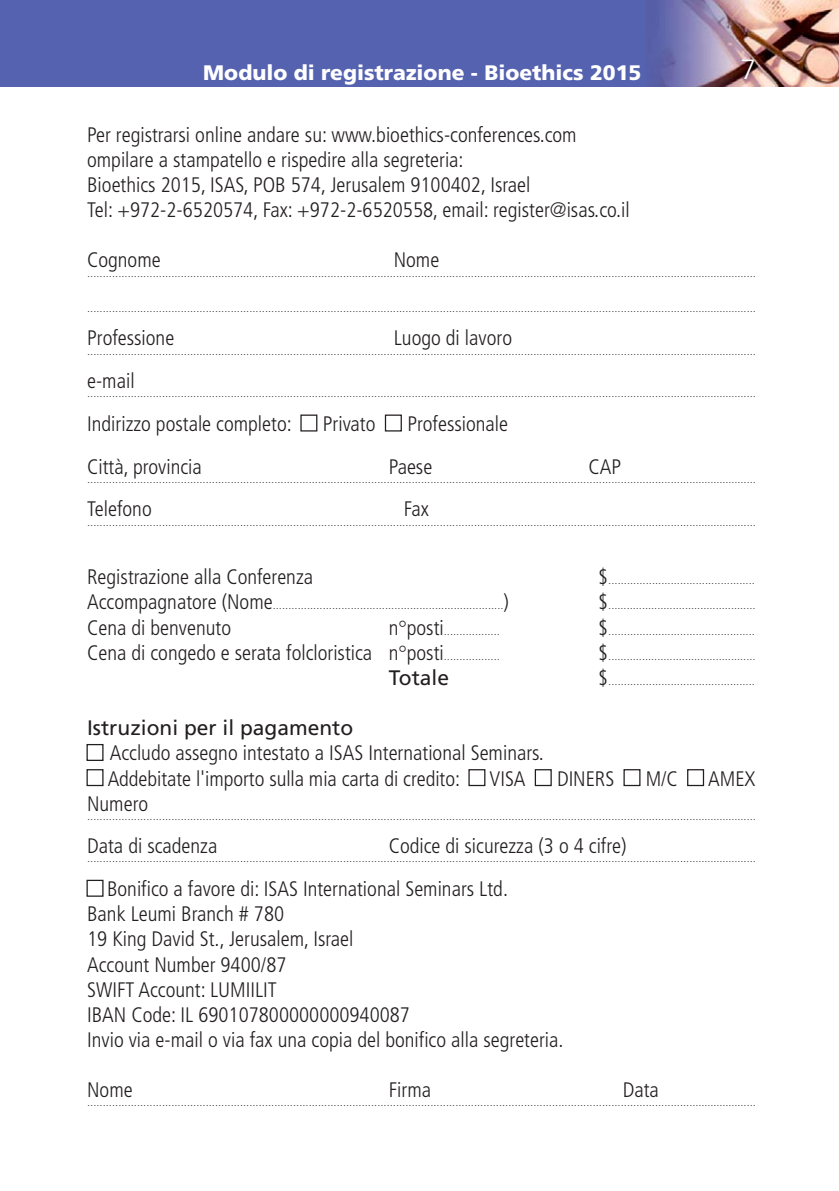
<style>
.page{position:relative;width:839px;height:1191px;background:#fff}
.page>*{position:absolute;margin:0;border:0;box-sizing:border-box;transform-origin:0 0}
.t1{font:300 28px "Frutiger";color:#fff}
.t2{font:300 condensed 21px/25.2px "Frutiger";color:#231f20}
.t3{font:900 21px "Frutiger";color:#fff}
.t4{font:21px "Frutiger";color:#231f20}
.t5{font:300 12px "Stempel Schneidler";color:#231f20}
.s1{font-family:"Frutiger";font-stretch:condensed;font-size:21px}
.s2{font-family:"Stempel Schneidler";font-stretch:normal;font-size:12px}
</style>
<div class="page">
<img style="left:0;top:0;width:839px;height:86px">
<div style="left:300px;top:414px;width:17px;height:17px;border:1px solid #231f20"></div>
<div style="left:385px;top:414px;width:17px;height:17px;border:1px solid #231f20"></div>
<div style="left:87px;top:744px;width:17px;height:17px;border:1px solid #231f20"></div>
<div style="left:87px;top:769px;width:17px;height:17px;border:1px solid #231f20"></div>
<div style="left:468px;top:769px;width:17px;height:17px;border:1px solid #231f20"></div>
<div style="left:535px;top:769px;width:17px;height:17px;border:1px solid #231f20"></div>
<div style="left:623px;top:769px;width:17px;height:17px;border:1px solid #231f20"></div>
<div style="left:687px;top:769px;width:17px;height:17px;border:1px solid #231f20"></div>
<div style="left:87px;top:880px;width:17px;height:17px;border:1px solid #231f20"></div>
<h2 class="t3" style="left:203px;top:64px;width:440px">Modulo di registrazione - Bioethics 2015</h2>
<h1 class="t1" style="left:740px;top:58px;width:17px">7</h1>
<p class="t2" style="left:87px;top:123px;width:544px">Per registrarsi online andare su: www.bioethics-conferences.com ompilare a stampatello e rispedire alla segreteria:<br>Bioethics 2015, ISAS, POB 574, Jerusalem 9100402, Israel<br>Tel: +972-2-6520574, Fax: +972-2-6520558, email: register@isas.co.il</p>
<h2 class="t2" style="left:87px;top:249px;width:75px">Cognome</h2>
<h2 class="t2" style="left:394px;top:249px;width:47px">Nome</h2>
<p class="t5" style="left:87px;top:267px;width:670px">.......................................................................................................................................................................................................................</p>
<p class="t5" style="left:87px;top:303px;width:670px">.......................................................................................................................................................................................................................</p>
<h2 class="t2" style="left:87px;top:327px;width:89px">Professione</h2>
<h2 class="t2" style="left:394px;top:327px;width:120px">Luogo di lavoro</h2>
<p class="t5" style="left:87px;top:345px;width:670px">.......................................................................................................................................................................................................................</p>
<h2 class="t2" style="left:87px;top:370px;width:49px">e-mail</h2>
<p class="t5" style="left:87px;top:388px;width:670px">.......................................................................................................................................................................................................................</p>
<h2 class="t2" style="left:87px;top:413px;width:206px">Indirizzo postale completo:</h2>
<h2 class="t2" style="left:323px;top:413px;width:54px">Privato</h2>
<h2 class="t2" style="left:407px;top:413px;width:102px">Professionale</h2>
<h2 class="t2" style="left:87px;top:455px;width:116px">Città, provincia</h2>
<h2 class="t2" style="left:389px;top:455px;width:45px">Paese</h2>
<h2 class="t2" style="left:588px;top:455px;width:34px">CAP</h2>
<p class="t5" style="left:87px;top:474px;width:670px">.......................................................................................................................................................................................................................</p>
<h2 class="t2" style="left:87px;top:498px;width:66px">Telefono</h2>
<h2 class="t2" style="left:404px;top:498px;width:27px">Fax</h2>
<p class="t5" style="left:87px;top:516px;width:670px">.......................................................................................................................................................................................................................</p>
<h2 class="t2" style="left:87px;top:566px;width:227px">Registrazione alla Conferenza</h2>
<p class="t5" style="left:598px;top:575px;width:158px"><span class="s1">$</span>...............................................</p>
<p class="t5" style="left:87px;top:600px;width:423px"><span class="s1">Accompagnatore (Nome</span>..........................................................................<span class="s1">)</span></p>
<p class="t5" style="left:598px;top:600px;width:159px"><span class="s1">$</span>................................................</p>
<h2 class="t2" style="left:87px;top:616px;width:145px">Cena di benvenuto</h2>
<p class="t5" style="left:389px;top:625px;width:113px"><span class="s1">n posti</span>..................</p>
<p class="t5" style="left:598px;top:625px;width:158px"><span class="s1">$</span>...............................................</p>
<h2 class="t2" style="left:87px;top:641px;width:414px">Cena di congedo e serata folcloristica n posti<span class="s2">..................</span></h2>
<p class="t5" style="left:598px;top:651px;width:159px"><span class="s1">$</span>................................................</p>
<h2 class="t4" style="left:389px;top:669px;width:62px">Totale</h2>
<p class="t5" style="left:598px;top:676px;width:158px"><span class="s1">$</span>...............................................</p>
<h2 class="t4" style="left:87px;top:719px;width:268px">Istruzioni per il pagamento</h2>
<h2 class="t2" style="left:108px;top:742px;width:438px">Accludo assegno intestato a ISAS International Seminars.<br>Addebitate l'importo sulla mia carta di credito:</h2>
<h2 class="t2" style="left:490px;top:767px;width:38px">VISA</h2>
<h2 class="t2" style="left:557px;top:767px;width:59px">DINERS</h2>
<h2 class="t2" style="left:646px;top:767px;width:34px">M/C</h2>
<h2 class="t2" style="left:708px;top:767px;width:49px">AMEX</h2>
<h2 class="t2" style="left:87px;top:792px;width:63px">Numero</h2>
<p class="t5" style="left:87px;top:810px;width:670px">.......................................................................................................................................................................................................................</p>
<h2 class="t2" style="left:87px;top:835px;width:132px">Data di scadenza</h2>
<h2 class="t2" style="left:389px;top:835px;width:239px">Codice di sicurezza (3 o 4 cifre)</h2>
<p class="t5" style="left:87px;top:853px;width:670px">.......................................................................................................................................................................................................................</p>
<p class="t2" style="left:87px;top:878px;width:478px;text-indent:20px">Bonifico a favore di: ISAS International Seminars Ltd.<br>Bank Leumi Branch # 780<br>19 King David St., Jerusalem, Israel<br>Account Number 9400/87<br>SWIFT Account: LUMIILIT<br>IBAN Code: IL 690107800000000940087<br>Invio via e-mail o via fax una copia del bonifico alla segreteria.</p>
<h2 class="t2" style="left:87px;top:1079px;width:47px">Nome</h2>
<h2 class="t2" style="left:389px;top:1079px;width:44px">Firma</h2>
<h2 class="t2" style="left:623px;top:1079px;width:38px">Data</h2>
<p class="t5" style="left:87px;top:1097px;width:670px">.......................................................................................................................................................................................................................</p>
</div>
